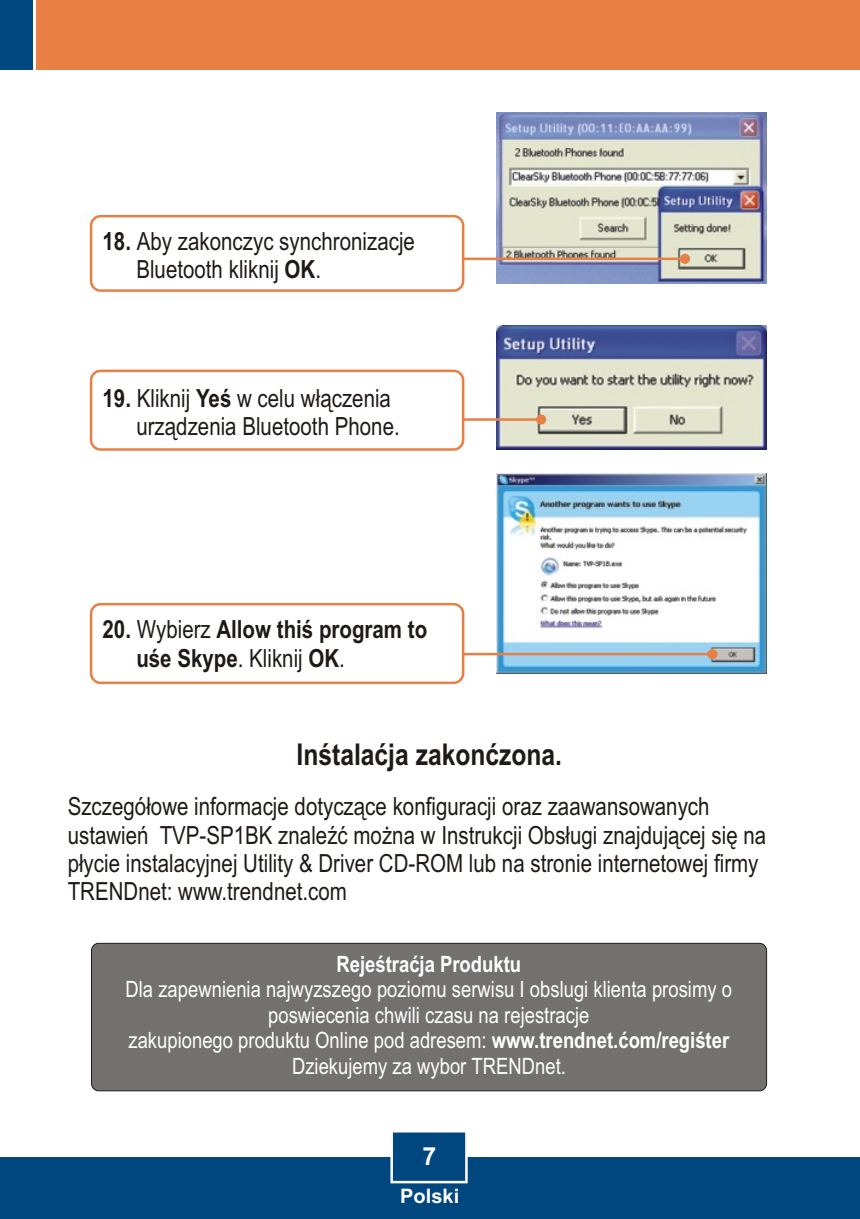
<style>
.page{position:relative;width:860px;height:1219px;background:#fff}
.page>*{position:absolute;margin:0;border:0;box-sizing:border-box;transform-origin:0 0}
.t1{font:700 30px "Arial Narrow";color:#1f1a17}
.t2{font:25px/28.2px "Arial Narrow";color:#1f1a17}
.t3{font:700 25px/28.5px "Arial Narrow";color:#1f1a17}
.t4{font:700 25px "Arial";color:#fff}
.t5{font:22.5px/25.5px "Arial Narrow";color:#fff;text-align:center}
.t6{font:700 22.5px "Arial Narrow";color:#fff}
.t7{font:700 20px "Arial";color:#fff}
.s1{font-weight:700}
.s2{font-weight:400}
</style>
<div class="page">
<div style="left:0;top:1157px;width:859px;height:62px;background:#004780"></div>
<div style="left:36px;top:0;width:823px;height:70px;background:#e88045"></div>
<div style="left:0;top:0;width:33px;height:70px;background:#004780"></div>
<svg style="left:390px;top:1132px;width:78px;height:52px"></svg>
<img style="left:496px;top:112px;width:270px;height:172px">
<img style="left:496px;top:325px;width:270px;height:125px">
<img style="left:496px;top:473px;width:270px;height:200px">
<svg style="left:464px;top:414px;width:82px;height:10px"></svg>
<svg style="left:464px;top:649px;width:253px;height:10px;background:#b7bec2"></svg>
<svg style="left:464px;top:254px;width:226px;height:10px;background:#c2a69a"></svg>
<div style="left:90px;top:370px;width:374px;height:81px;background:#fff;border:3px solid #e88045;border-radius:9px"></div>
<div style="left:90px;top:603px;width:374px;height:81px;background:#fff;border:3px solid #e88045;border-radius:9px"></div>
<div style="left:90px;top:215px;width:374px;height:77px;background:#fff;border:3px solid #e88045;border-radius:9px"></div>
<div style="left:91px;top:943px;width:675px;height:148px;background:#737070;border:1px solid #1f1a17;border-radius:7px"></div>
<p class="t2" style="left:136px;top:229px;width:280px;text-indent:-34px"><span class="s1">18.</span> Aby zakonczyc synchronizacje<br>Bluetooth kliknij <span class="s1">OK</span>.</p>
<p class="t2" style="left:136px;top:386px;width:265px;text-indent:-34px"><span class="s1">19.</span> Kliknij <span class="s1">Yes</span> w celu wùàczenia urzàdzenia Bluetooth Phone.</p>
<p class="t3" style="left:136px;top:618px;width:292px;text-indent:-34px">20. <span class="s2">Wybierz</span> Allow this program to use Skype<span class="s2">. Kliknij</span> OK<span class="s2">.</span></p>
<p class="t1" style="left:296px;top:743px;width:267px">Instalacja zakonczona.</p>
<p class="t2" style="left:68px;top:795px;width:700px">Szczegóùowe informacje dotyczàce konfiguracji oraz zaawansowanych ustawieñ TVP-SP1BK znaleêã moýna w Instrukcji Obsùugi znajdujàcej siæ na pùycie instalacyjnej Utility &amp; Driver CD-ROM lub na stronie internetowej firmy TRENDnet: www.trendnet.com</p>
<p class="t6" style="left:336px;top:955px;width:186px">Rejestracja Produktu</p>
<p class="t5" style="left:125px;top:978px;width:608px">Dla zapewnienia najwyzszego poziomu serwisu I obslugi klienta prosimy o poswiecenia chwili czasu na rejestracje<br>zakupionego produktu Online pod adresem: <span class="s1">www.trendnet.com/register </span>Dziekujemy za wybor TRENDnet.</p>
<p class="t4" style="left:422px;top:1147px;width:15px">7</p>
<p class="t7" style="left:400px;top:1188px;width:60px">Polski</p>
</div>
